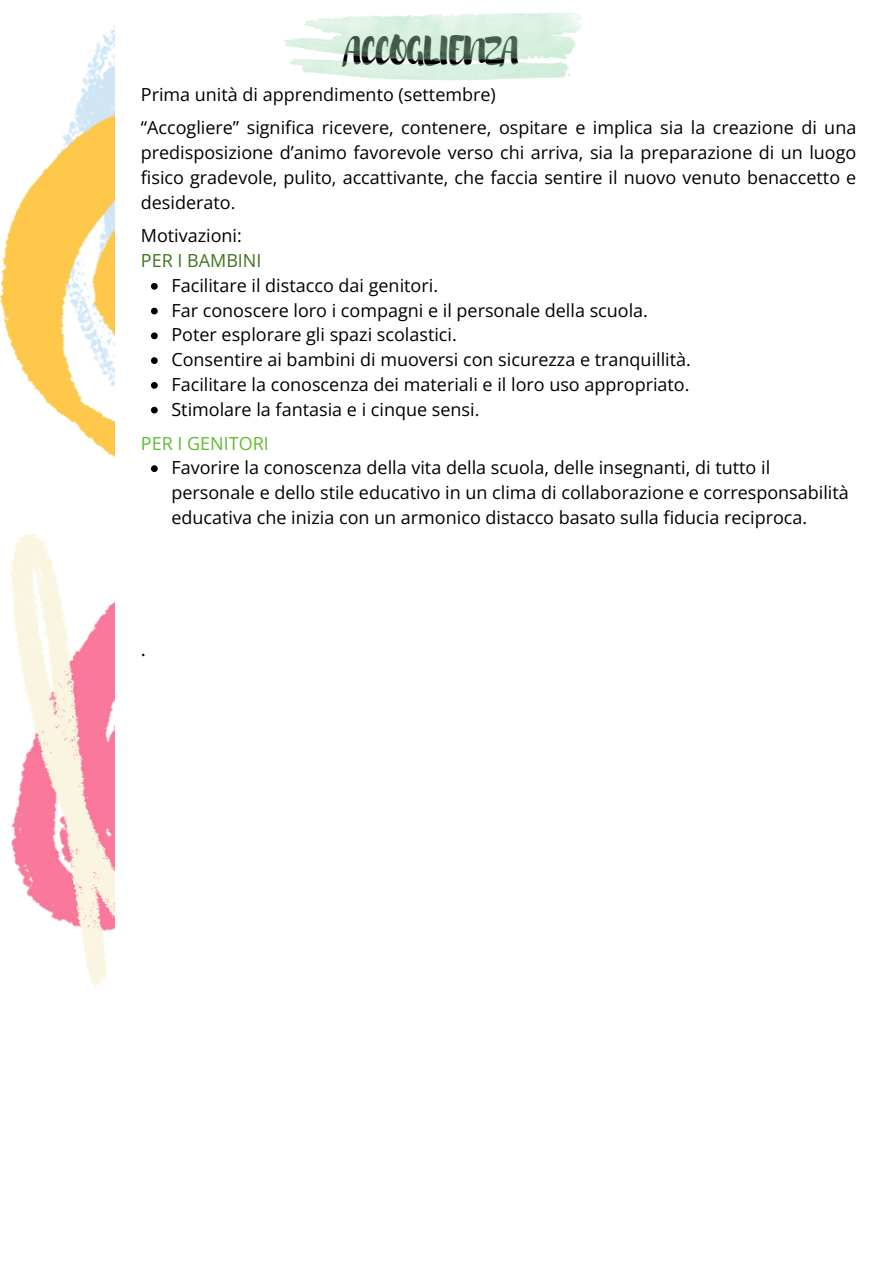
<style>
.page{position:relative;width:894px;height:1264px;background:#fff}
.page>*{position:absolute;margin:0;border:0;box-sizing:border-box;transform-origin:0 0}
.t1{font:36px "Brusher";color:#000}
.t2{font:19.5px "Open Sans";color:#000}
.t3{font:18px/24.8px "Open Sans";color:#000;text-align:justify}
.t4{font:18px "Open Sans";color:#5ebd2f}
.t5{font:18px "Open Sans";color:#3e751a}
</style>
<div class="page">
<img style="left:0;top:25px;width:115px;height:962px">
<svg style="left:151px;top:283px;width:7px;height:7px"></svg>
<svg style="left:151px;top:308px;width:7px;height:6px"></svg>
<svg style="left:151px;top:332px;width:7px;height:7px"></svg>
<svg style="left:151px;top:357px;width:7px;height:7px"></svg>
<svg style="left:151px;top:382px;width:7px;height:7px"></svg>
<svg style="left:151px;top:407px;width:7px;height:6px"></svg>
<svg style="left:151px;top:465px;width:7px;height:7px"></svg>
<img style="left:283px;top:12px;width:299px;height:69px">
<p class="t1" style="left:346px;top:27px;width:174px">ACCOGLIENZA</p>
<p class="t3" style="left:141px;top:81px;width:356px">Prima unità di apprendimento (settembre)</p>
<h1 class="t3" style="left:141px;top:115px;width:716px">“Accogliere” significa ricevere, contenere, ospitare e implica sia la creazione di una predisposizione d’animo favorevole verso chi arriva, sia la preparazione di un luogo fisico gradevole, pulito, accattivante, che faccia sentire il nuovo venuto benaccetto e desiderato.</h1>
<p class="t3" style="left:141px;top:223px;width:102px">Motivazioni:</p>
<p class="t5" style="left:141px;top:248px;width:122px">PER I BAMBINI</p>
<p class="t3" style="left:171px;top:272px;width:268px">Facilitare il distacco dai genitori.</p>
<p class="t3" style="left:171px;top:297px;width:478px">Far conoscere loro i compagni e il personale della scuola.</p>
<p class="t3" style="left:171px;top:322px;width:287px">Poter esplorare gli spazi scolastici.</p>
<p class="t3" style="left:171px;top:347px;width:521px">Consentire ai bambini di muoversi con sicurezza e tranquillità.</p>
<p class="t3" style="left:171px;top:371px;width:519px">Facilitare la conoscenza dei materiali e il loro uso appropriato.</p>
<p class="t3" style="left:171px;top:396px;width:309px">Stimolare la fantasia e i cinque sensi.</p>
<p class="t4" style="left:141px;top:430px;width:129px">PER I GENITORI</p>
<p class="t3" style="left:171px;top:455px;width:678px;text-align:left">Favorire la conoscenza della vita della scuola, delle insegnanti, di tutto il personale e dello stile educativo in un clima di collaborazione e corresponsabilità educativa che inizia con un armonico distacco basato sulla fiducia reciproca.</p>
<h2 class="t2" style="left:141px;top:634px;width:7px">.</h2>
</div>
